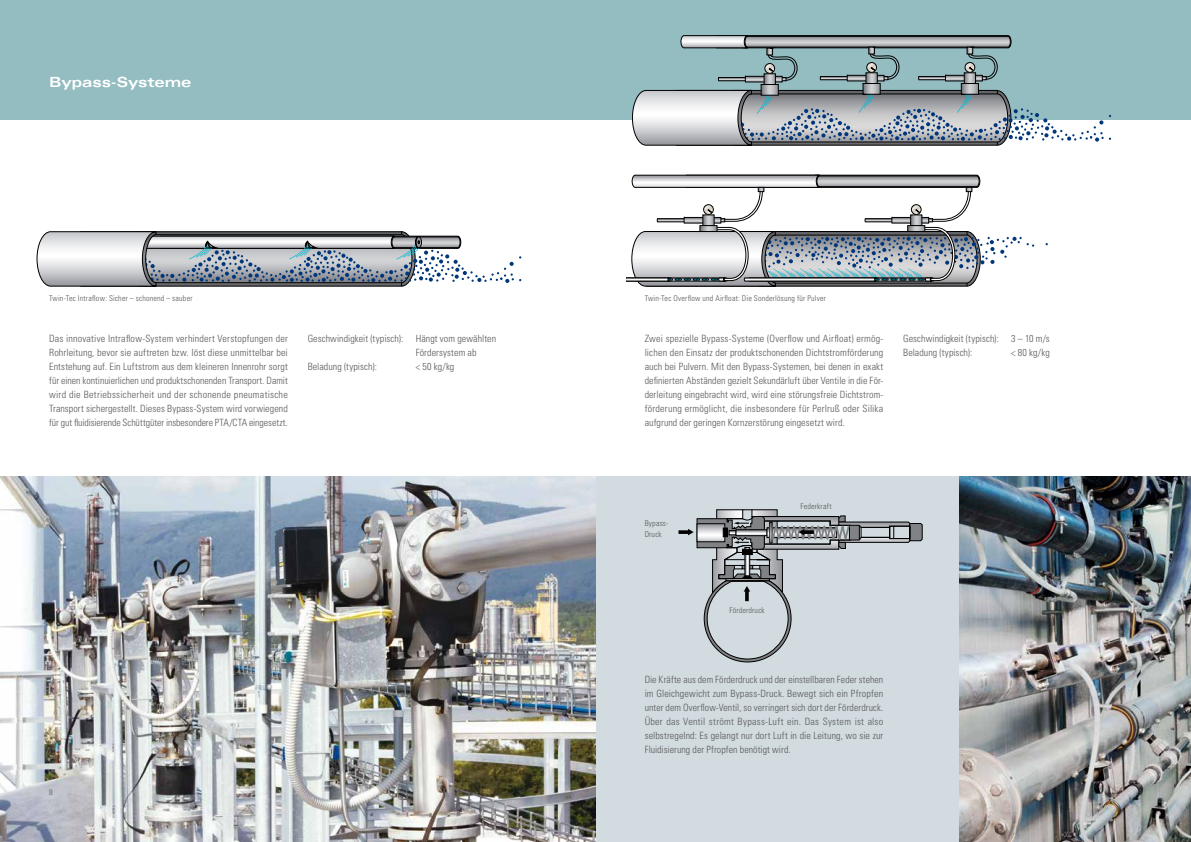
<style>
.page{position:relative;width:1191px;height:842px;background:#fff}
.page>*{position:absolute;margin:0;border:0;box-sizing:border-box;transform-origin:0 0}
.t1{font:700 expanded 14px "Univers LT Std";letter-spacing:-.01em;color:#fff}
.t2{font:300 condensed 10px/14px "Univers LT Std";letter-spacing:.005em;color:#58595b;text-align:justify}
.t3{font:300 condensed 8px/10.9px "Univers LT Std";letter-spacing:.025em;color:#58595b}
</style>
<div class="page">
<div style="left:595px;top:476px;width:596px;height:366px;background:#d2dbe0"></div>
<svg style="left:679px;top:530px;width:9px;height:4px"></svg>
<svg style="left:688px;top:509px;width:234px;height:153px"></svg>
<img style="left:0;top:476px;width:595px;height:366px">
<img style="left:959px;top:476px;width:232px;height:366px">
<div style="left:0;top:0;width:1191px;height:119px;background:#94bdc1"></div>
<svg style="left:37px;top:231px;width:484px;height:55px"></svg>
<svg style="left:626px;top:175px;width:408px;height:112px"></svg>
<svg style="left:632px;top:35px;width:479px;height:110px"></svg>
<h1 class="t1" style="left:49px;top:74px;width:144px">Bypass-Systeme</h1>
<p class="t3" style="left:49px;top:293px;width:145px">Twin-Tec Intraflow: Sicher – schonend – sauber</p>
<p class="t3" style="left:644px;top:293px;width:183px">Twin-Tec Overflow und Airfloat: Die Sonderlösung für Pulver</p>
<p class="t2" style="left:644px;top:331px;width:240px">Zwei spezielle Bypass-Systeme (Overflow und Airfloat) ermög&shy;lichen den Einsatz der produktschonenden Dichtstromförderung auch bei Pulvern. Mit den Bypass-Systemen, bei denen in exakt definierten Abständen gezielt Sekundärluft über Ventile in die För&shy;derleitung eingebracht wird, wird eine störungsfreie Dichtstrom&shy;förderung ermöglicht, die insbesondere für Perlruß oder Silika aufgrund der geringen Kornzerstörung eingesetzt wird.</p>
<p class="t2" style="left:308px;top:331px;width:190px">Geschwindigkeit (typisch): Hängt vom gewählten</p>
<p class="t2" style="left:416px;top:345px;width:62px">Fördersystem ab</p>
<p class="t2" style="left:308px;top:359px;width:71px">Beladung (typisch):</p>
<p class="t2" style="left:416px;top:359px;width:40px">&lt; 50 kg/kg</p>
<p class="t2" style="left:49px;top:331px;width:240px">Das innovative Intraflow-System verhindert Verstopfungen der Rohrleitung, bevor sie auftreten bzw. löst diese unmittelbar bei Entstehung auf. Ein Luftstrom aus dem kleineren Innenrohr sorgt für einen kontinuierlichen und produktschonenden Transport. Damit wird die Betriebssicherheit und der schonende pneumatische Transport sichergestellt. Dieses Bypass-System wird vorwiegend für gut fluidisierende Schüttgüter insbesondere PTA/CTA eingesetzt.</p>
<p class="t2" style="left:903px;top:331px;width:148px">Geschwindigkeit (typisch): 3 – 10 m/s<br>Beladung (typisch):</p>
<p class="t2" style="left:1011px;top:345px;width:40px">&lt; 80 kg/kg</p>
<p class="t3" style="left:644px;top:518px;width:25px">Bypass-<br>Druck</p>
<p class="t3" style="left:800px;top:501px;width:33px">Federkraft</p>
<p class="t3" style="left:729px;top:605px;width:37px">Förderdruck</p>
<p class="t2" style="left:644px;top:673px;width:240px">Die Kräfte aus dem Förderdruck und der einstellbaren Feder stehen im Gleichgewicht zum Bypass-Druck. Bewegt sich ein Pfropfen unter dem Overflow-Ventil, so verringert sich dort der Förderdruck.<br>Über das Ventil strömt Bypass-Luft ein. Das System ist also selbstregelnd: Es gelangt nur dort Luft in die Leitung, wo sie zur Fluidisierung der Pfropfen benötigt wird.</p>
<p class="t3" style="left:49px;top:787px;width:5px">8</p>
<p class="t3" style="left:1138px;top:787px;width:5px">9</p>
</div>
